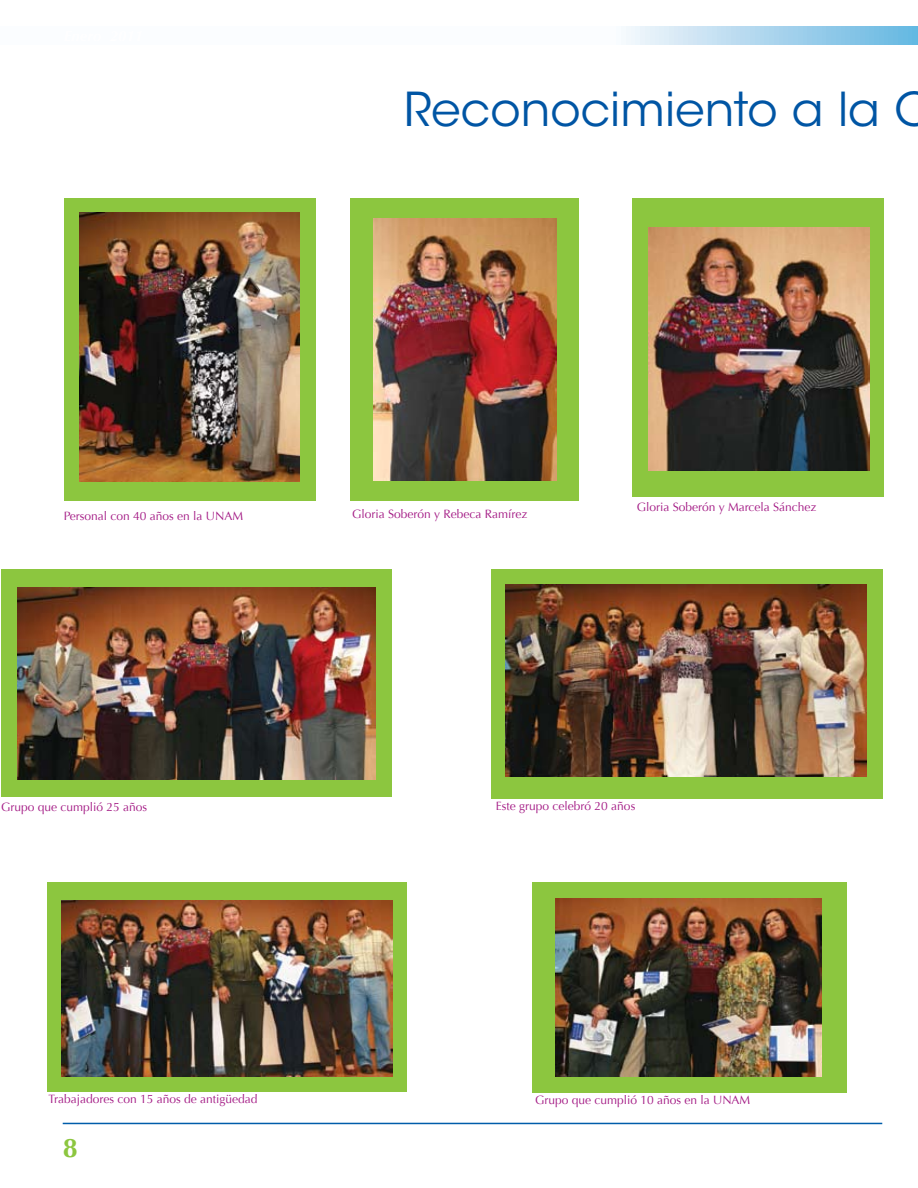
<style>
.page{position:relative;width:918px;height:1188px;background:#fff}
.page>*{position:absolute;margin:0;border:0;box-sizing:border-box;transform-origin:0 0}
.t1{font:46.5px "ITC Avant Garde Std";letter-spacing:.005em;color:#0055a4}
.t2{font:700 27px "Optima";color:#8cc63f}
.t3{font:12px "Optima";color:#a31984}
</style>
<div class="page">
<svg style="left:626px;top:26px;width:292px;height:19px;background:#aad5ed"></svg>
<hr style="left:63px;top:1123px;width:819px;height:1px;background:#005daa">
<div style="left:491px;top:569px;width:392px;height:229px;background:#8cc63f"></div>
<img style="left:506px;top:584px;width:361px;height:193px">
<div style="left:1px;top:569px;width:391px;height:228px;background:#8cc63f"></div>
<img style="left:17px;top:587px;width:359px;height:193px">
<div style="left:64px;top:198px;width:252px;height:303px;background:#8cc63f"></div>
<img style="left:79px;top:213px;width:221px;height:268px">
<div style="left:632px;top:198px;width:252px;height:299px;background:#8cc63f"></div>
<img style="left:648px;top:227px;width:222px;height:244px">
<div style="left:350px;top:198px;width:229px;height:303px;background:#8cc63f"></div>
<img style="left:373px;top:219px;width:183px;height:262px">
<div style="left:532px;top:882px;width:315px;height:211px;background:#8cc63f"></div>
<img style="left:555px;top:899px;width:266px;height:177px">
<div style="left:47px;top:882px;width:359px;height:210px;background:#8cc63f"></div>
<img style="left:61px;top:900px;width:331px;height:176px">
<h1 class="t1" style="left:404px;top:81px;width:529px">Reconocimiento a la C</h1>
<p class="t3" style="left:64px;top:509px;width:181px">Personal con 40 años en la UNAM</p>
<p class="t3" style="left:352px;top:507px;width:177px">Gloria Soberón y Rebeca Ramírez</p>
<p class="t3" style="left:637px;top:500px;width:181px">Gloria Soberón y Marcela Sánchez</p>
<p class="t3" style="left:1px;top:800px;width:148px">Grupo que cumplió 25 años</p>
<p class="t3" style="left:496px;top:799px;width:141px">Este grupo celebró 20 años</p>
<p class="t3" style="left:48px;top:1092px;width:211px">Trabajadores con 15 años de antigüedad</p>
<p class="t3" style="left:535px;top:1093px;width:217px">Grupo que cumplió 10 años en la UNAM</p>
<h2 class="t2" style="left:63px;top:1133px;width:17px">8</h2>
</div>
